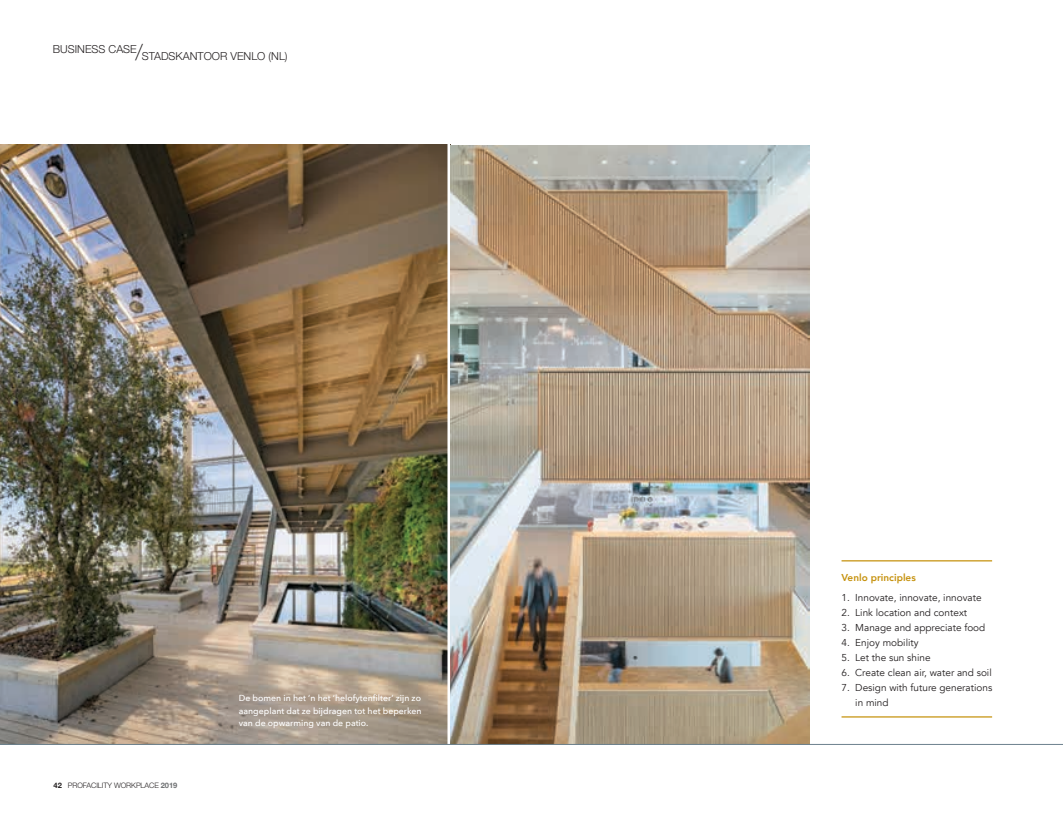
<style>
.page{position:relative;width:1063px;height:815px;background:#fff}
.page>*{position:absolute;margin:0;border:0;box-sizing:border-box;transform-origin:0 0}
.t1{font:300 11px "Helvetica Neue";color:#231f20}
.t2{font:10px/15px "Avenir";color:#231f20}
.t3{font:800 10px "Avenir";color:#c6920e}
.t4{font:500 8.75px/12.5px "Avenir Next";color:#fff;text-align:justify}
.t5{font:300 7.5px "Helvetica Neue";letter-spacing:-.01em;color:#231f20}
.s1{font-weight:100;font-size:22.12px}
.s2{font-weight:700}
.s3{font-weight:700;color:#6d6f71}
</style>
<div class="page">
<img style="left:0;top:145px;width:810px;height:599px">
<hr style="left:842px;top:560px;width:150px;height:1px;background:#c6920e">
<hr style="left:842px;top:716px;width:150px;height:2px;background:#c6920e">
<hr style="left:448px;top:136px;width:2px;height:623px;background:#fff">
<hr style="left:0;top:744px;width:1063px;height:1px;background:#6c818d">
<p class="t1" style="left:53px;top:49px;width:236px">BUSINESS CASE<span class="s1">/</span>STADSKANTOOR VENLO (NL)</p>
<p class="t5" style="left:54px;top:781px;width:125px"><span class="s2">42</span> PROFACILITY WORKPLACE <span class="s3">2019</span></p>
<p class="t4" style="left:239px;top:692px;width:184px">De bomen in het ’n het ‘helofytenfilter’ zijn zo aangeplant dat ze bijdragen tot het beperken van de opwarming van de patio.</p>
<p class="t3" style="left:842px;top:569px;width:76px">Venlo principles</p>
<p class="t2" style="left:842px;top:590px;width:142px">1. Innovate, innovate, innovate</p>
<p class="t2" style="left:842px;top:605px;width:127px">2. Link location and context</p>
<p class="t2" style="left:842px;top:620px;width:145px">3. Manage and appreciate food</p>
<p class="t2" style="left:842px;top:635px;width:79px">4. Enjoy mobility</p>
<p class="t2" style="left:842px;top:650px;width:91px">5. Let the sun shine</p>
<p class="t2" style="left:842px;top:665px;width:152px">6. Create clean air, water and soil</p>
<p class="t2" style="left:855px;top:680px;width:139px;text-indent:-14px">7. Design with future generations in mind</p>
</div>
